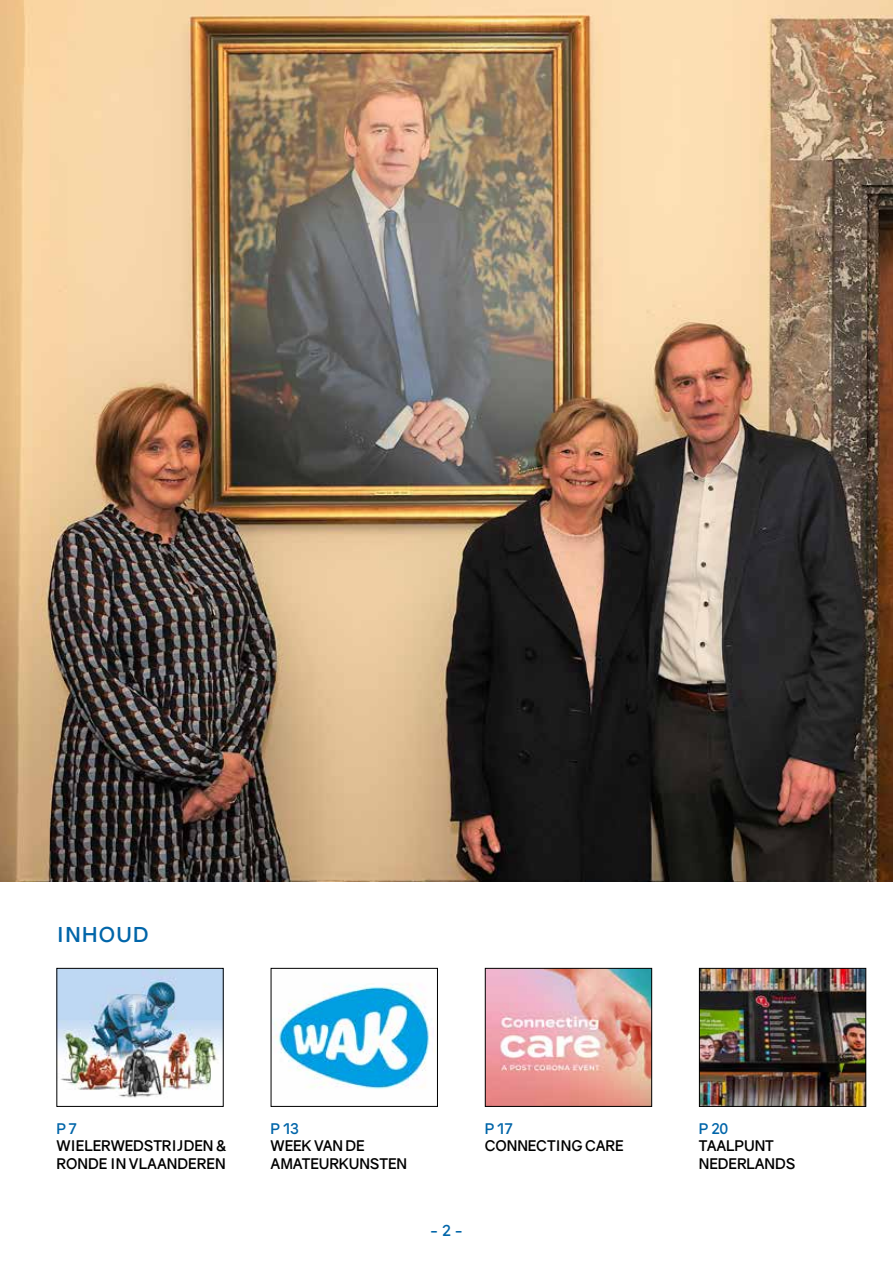
<style>
.page{position:relative;width:893px;height:1263px;background:#fff}
.page>*{position:absolute;margin:0;border:0;box-sizing:border-box;transform-origin:0 0}
.t1{font:700 20.55px "Gravity";letter-spacing:.06em;color:#0065a9}
.t2{font:700 15px "Gravity";color:#0065a9}
.t3{font:700 14.7px/17.5px "Gravity";letter-spacing:-.01em;color:#000}
.t4{font:700 14.7px "Gravity";color:#0065a9}
</style>
<div class="page">
<img style="left:701px;top:970px;width:163px;height:135px">
<div style="left:699px;top:968px;width:167px;height:139px;border:1px solid #000"></div>
<img style="left:0;top:0;width:893px;height:881px">
<img style="left:58px;top:970px;width:164px;height:128px">
<div style="left:56px;top:968px;width:168px;height:139px;border:1px solid #000"></div>
<img style="left:274px;top:984px;width:161px;height:105px">
<div style="left:271px;top:968px;width:167px;height:139px;border:1px solid #000"></div>
<img style="left:487px;top:970px;width:163px;height:135px">
<div style="left:485px;top:968px;width:167px;height:139px;border:1px solid #000"></div>
<h1 class="t1" style="left:56px;top:922px;width:94px">INHOUD</h1>
<p class="t4" style="left:57px;top:1119px;width:22px">P 7</p>
<p class="t3" style="left:57px;top:1137px;width:172px">WIELERWEDSTRIJDEN &amp;<br>RONDE IN VLAANDEREN</p>
<p class="t4" style="left:271px;top:1119px;width:30px">P 13</p>
<p class="t3" style="left:271px;top:1137px;width:138px">WEEK VAN DE<br>AMATEURKUNSTEN</p>
<p class="t4" style="left:485px;top:1119px;width:30px">P 17</p>
<p class="t3" style="left:485px;top:1137px;width:140px">CONNECTING CARE</p>
<p class="t2" style="left:430px;top:1221px;width:35px">- 2 -</p>
<p class="t4" style="left:699px;top:1119px;width:31px">P 20</p>
<p class="t3" style="left:699px;top:1137px;width:98px">TAALPUNT<br>NEDERLANDS</p>
</div>
